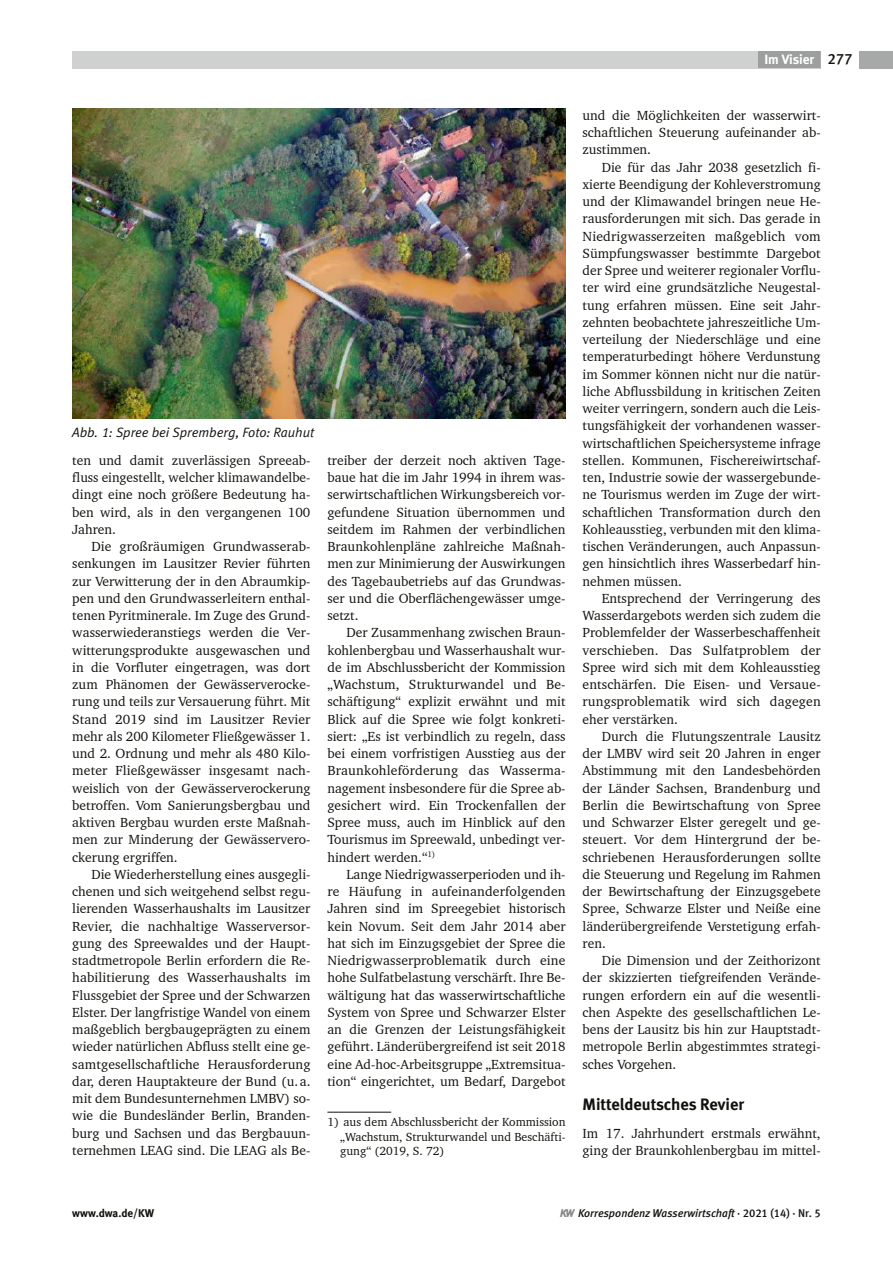
<style>
.page{position:relative;width:893px;height:1263px;background:#fff}
.page>*{position:absolute;margin:0;border:0;box-sizing:border-box;transform-origin:0 0}
.Z1{font:16.5px "Meta Bold LF";color:#12120d}
.G1-56mm{font:13.5px/17.2px "Charter BT";color:#12120d;text-align:justify}
.G1-56mm-OE{font:13.5px/17.2px "Charter BT";color:#12120d;text-align:justify}
.BU{font:italic 13.5px "Meta Normal LF";color:#12120d}
.t1{font:13.5px "Meta Bold LF";letter-spacing:-.005em;color:#fff}
.Fn_Line_ohne{font:12px/14.2px "Charter BT";color:#12120d;text-align:justify}
.t2{font:italic 11.25px "Meta Medium LF";color:#12120d}
.t3{font:700 11.25px "Meta";color:#12120d}
.s1{font-family:"Meta Medium LF";font-size:15px;color:#12120d}
.s2{font-family:"KAKW";font-style:normal;font-size:11.7px;color:#878988}
.s3{font-style:normal}
</style>
<div class="page">
<div style="left:859px;top:51px;width:34px;height:17px;background:#a7a9a9"></div>
<div style="left:72px;top:51px;width:749px;height:17px;background:#cfd0d0"></div>
<div style="left:758px;top:51px;width:63px;height:17px;background:#9d9e9e"></div>
<hr style="left:327px;top:1112px;width:64px;height:1px;background:#12120d">
<img style="left:72px;top:108px;width:494px;height:310px">
<p class="t1" style="left:764px;top:51px;width:90px">Im Visier <span class="s1">277</span></p>
<p class="BU" style="left:72px;top:425px;width:243px">Abb. 1: Spree bei Spremberg, Foto: Rauhut</p>
<p class="G1-56mm-OE" style="left:72px;top:451px;width:240px">ten und damit zuverlässigen Spreeab&shy;fluss eingestellt, welcher klimawandelbe&shy;dingt eine noch größere Bedeutung ha&shy;ben wird, als in den vergangenen 100<br>Jahren.</p>
<p class="G1-56mm" style="left:72px;top:538px;width:240px;text-indent:19px">Die großräumigen Grundwasserab&shy;senkungen im Lausitzer Revier führten zur Verwitterung der in den Abraumkip&shy;pen und den Grundwasserleitern enthal&shy;tenen Pyritminerale. Im Zuge des Grund&shy;wasserwiederanstiegs werden die Ver&shy;witterungsprodukte ausgewaschen und in die Vorfluter eingetragen, was dort zum Phänomen der Gewässerverocke&shy;rung und teils zur Versauerung führt. Mit Stand 2019 sind im Lausitzer Revier mehr als 200 Kilometer Fließgewässer 1. und 2. Ordnung und mehr als 480 Kilo&shy;meter Fließgewässer insgesamt nach&shy;weislich von der Gewässerverockerung betroffen. Vom Sanierungsbergbau und aktiven Bergbau wurden erste Maßnah&shy;men zur Minderung der Gewässervero&shy;ckerung ergriffen.</p>
<p class="G1-56mm" style="left:72px;top:865px;width:240px;text-indent:19px">Die Wiederherstellung eines ausgegli&shy;chenen und sich weitgehend selbst regu&shy;lierenden Wasserhaushalts im Lausitzer Revier, die nachhaltige Wasserversor&shy;gung des Spreewaldes und der Haupt&shy;stadtmetropole Berlin erfordern die Re&shy;habilitierung des Wasserhaushalts im Flussgebiet der Spree und der Schwarzen Elster. Der langfristige Wandel von einem maßgeblich bergbaugeprägten zu einem wieder natürlichen Abfluss stellt eine ge&shy;samtgesellschaftliche Herausforderung dar, deren Hauptakteure der Bund (u.a. mit dem Bundesunternehmen LMBV) so&shy;wie die Bundesländer Berlin, Branden&shy;burg und Sachsen und das Bergbauun&shy;ternehmen LEAG sind. Die LEAG als Be-</p>
<p class="G1-56mm" style="left:327px;top:451px;width:240px">treiber der derzeit noch aktiven Tage&shy;baue hat die im Jahr 1994 in ihrem was&shy;serwirtschaftlichen Wirkungsbereich vor&shy;gefundene Situation übernommen und seitdem im Rahmen der verbindlichen Braunkohlenpläne zahlreiche Maßnah&shy;men zur Minimierung der Auswirkungen des Tagebaubetriebs auf das Grundwas&shy;ser und die Oberflächengewässer umge&shy;setzt.</p>
<p class="G1-56mm" style="left:327px;top:624px;width:240px;text-indent:19px">Der Zusammenhang zwischen Braun&shy;kohlenbergbau und Wasserhaushalt wur&shy;de im Abschlussbericht der Kommission „Wachstum, Strukturwandel und Be&shy;schäftigung“ explizit erwähnt und mit Blick auf die Spree wie folgt konkreti&shy;siert: „Es ist verbindlich zu regeln, dass bei einem vorfristigen Ausstieg aus der Braunkohleförderung das Wasserma&shy;nagement insbesondere für die Spree ab&shy;gesichert wird. Ein Trockenfallen der Spree muss, auch im Hinblick auf den Tourismus im Spreewald, unbedingt ver&shy;hindert werden.“<sup>1)</sup></p>
<p class="G1-56mm" style="left:327px;top:865px;width:240px;text-indent:19px">Lange Niedrigwasserperioden und ih&shy;re Häufung in aufeinanderfolgenden Jahren sind im Spreegebiet historisch kein Novum. Seit dem Jahr 2014 aber hat sich im Einzugsgebiet der Spree die Niedrigwasserproblematik durch eine hohe Sulfatbelastung verschärft. Ihre Be&shy;wältigung hat das wasserwirtschaftliche System von Spree und Schwarzer Elster an die Grenzen der Leistungsfähigkeit geführt. Länderübergreifend ist seit 2018 eine Ad-hoc-Arbeitsgruppe „Extremsitua&shy;tion“ eingerichtet, um Bedarf, Dargebot</p>
<p class="Fn_Line_ohne" style="left:340px;top:1115px;width:227px;text-indent:-13px">1) aus dem Abschlussbericht der Kommission „Wachstum, Strukturwandel und Beschäfti&shy;gung“ (2019, S. 72)</p>
<p class="G1-56mm" style="left:583px;top:106px;width:240px">und die Möglichkeiten der wasserwirt&shy;schaftlichen Steuerung aufeinander ab&shy;zustimmen.</p>
<p class="G1-56mm" style="left:583px;top:158px;width:240px;text-indent:19px">Die für das Jahr 2038 gesetzlich fi&shy;xierte Beendigung der Kohleverstromung und der Klimawandel bringen neue He&shy;rausforderungen mit sich. Das gerade in Niedrigwasserzeiten maßgeblich vom Sümpfungswasser bestimmte Dargebot der Spree und weiterer regionaler Vorflu&shy;ter wird eine grundsätzliche Neugestal&shy;tung erfahren müssen. Eine seit Jahr&shy;zehnten beobachtete jahreszeitliche Um&shy;verteilung der Niederschläge und eine temperaturbedingt höhere Verdunstung im Sommer können nicht nur die natür&shy;liche Abflussbildung in kritischen Zeiten weiter verringern, sondern auch die Leis&shy;tungsfähigkeit der vorhandenen wasser&shy;wirtschaftlichen Speichersysteme infrage stellen. Kommunen, Fischereiwirtschaf&shy;ten, Industrie sowie der wassergebunde&shy;ne Tourismus werden im Zuge der wirt&shy;schaftlichen Transformation durch den Kohleausstieg, verbunden mit den klima&shy;tischen Veränderungen, auch Anpassun&shy;gen hinsichtlich ihres Wasserbedarf hin&shy;nehmen müssen.</p>
<p class="G1-56mm" style="left:583px;top:589px;width:240px;text-indent:19px">Entsprechend der Verringerung des Wasserdargebots werden sich zudem die Problemfelder der Wasserbeschaffenheit verschieben. Das Sulfatproblem der Spree wird sich mit dem Kohleausstieg entschärfen. Die Eisen- und Versaue&shy;rungsproblematik wird sich dagegen eher verstärken.</p>
<p class="G1-56mm" style="left:583px;top:727px;width:240px;text-indent:19px">Durch die Flutungszentrale Lausitz der LMBV wird seit 20 Jahren in enger Abstimmung mit den Landesbehörden der Länder Sachsen, Brandenburg und Berlin die Bewirtschaftung von Spree und Schwarzer Elster geregelt und ge&shy;steuert. Vor dem Hintergrund der be&shy;schriebenen Herausforderungen sollte die Steuerung und Regelung im Rahmen der Bewirtschaftung der Einzugsgebete Spree, Schwarze Elster und Neiße eine länderübergreifende Verstetigung erfah&shy;ren.</p>
<p class="G1-56mm" style="left:583px;top:952px;width:240px;text-indent:19px">Die Dimension und der Zeithorizont der skizzierten tiefgreifenden Verände&shy;rungen erfordern ein auf die wesentli&shy;chen Aspekte des gesellschaftlichen Le&shy;bens der Lausitz bis hin zur Hauptstadt&shy;metropole Berlin abgestimmtes strategi&shy;sches Vorgehen.</p>
<p class="Z1" style="left:583px;top:1094px;width:163px">Mitteldeutsches Revier</p>
<p class="G1-56mm-OE" style="left:583px;top:1124px;width:240px">Im 17. Jahrhundert erstmals erwähnt, ging der Braunkohlenbergbau im mittel-</p>
<p class="t3" style="left:72px;top:1206px;width:83px">www.dwa.de/KW</p>
<p class="t2" style="left:560px;top:1206px;width:262px"><span class="s2">w</span> Korrespondenz Wasserwirtschaft <span class="s3">· 2021 (14) · Nr. 5</span></p>
</div>
